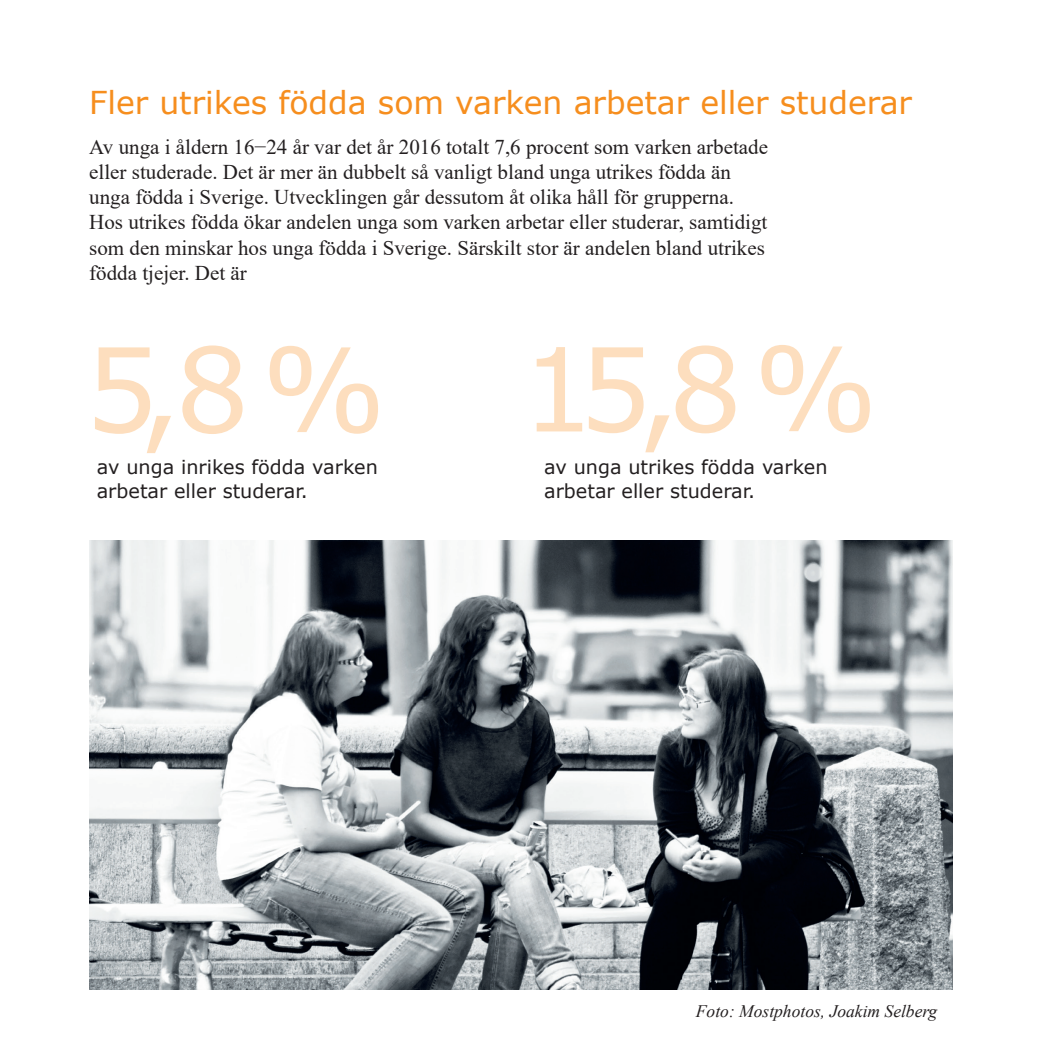
<style>
.page{position:relative;width:1042px;height:1042px;background:#fff}
.page>*{position:absolute;margin:0;border:0;box-sizing:border-box;transform-origin:0 0}
.t1{font:116.38px "Verdana";color:#fddebe}
.t2{font:115.5px "Verdana";color:#fddebe}
.Rubrik_18{font:31.5px "Verdana";color:#f68e1e}
.Brödtext{font:21px/25.2px "Times New Roman";color:#231f20}
.Brödtext_-_inte_indr{font:19.25px/23.1px "Verdana";color:#231f20}
.Brödtext-2{font:italic 17.5px "Times New Roman";color:#231f20}
.s1{font-size:116.38px}
</style>
<div class="page">
<img style="left:89px;top:541px;width:863px;height:448px">
<p class="Rubrik_18" style="left:89px;top:81px;width:824px">Fler utrikes födda som varken arbetar eller studerar</p>
<p class="Brödtext" style="left:89px;top:134px;width:680px">Av unga i åldern 16−24 år var det år 2016 totalt 7,6 procent som varken arbetade eller studerade. Det är mer än dubbelt så vanligt bland unga utrikes födda än unga födda i Sverige. Utvecklingen går dessutom åt olika håll för grupperna.<br>Hos utrikes födda ökar andelen unga som varken arbetar eller studerar, samtidigt som den minskar hos unga födda i Sverige. Särskilt stor är andelen bland utrikes födda tjejer. Det är</p>
<p class="t1" style="left:84px;top:310px;width:304px">58%</p>
<p class="t1" style="left:138px;top:310px;width:44px">,</p>
<p class="Brödtext_-_inte_indr" style="left:97px;top:456px;width:283px">av unga inrikes födda varken arbetar eller studerar.</p>
<p class="t2" style="left:521px;top:310px;width:359px">15,8 <span class="s1">%</span></p>
<p class="Brödtext_-_inte_indr" style="left:544px;top:456px;width:285px">av unga utrikes födda varken arbetar eller studerar.</p>
<p class="Brödtext-2" style="left:696px;top:999px;width:243px">Foto: Mostphotos, Joakim Selberg</p>
</div>
